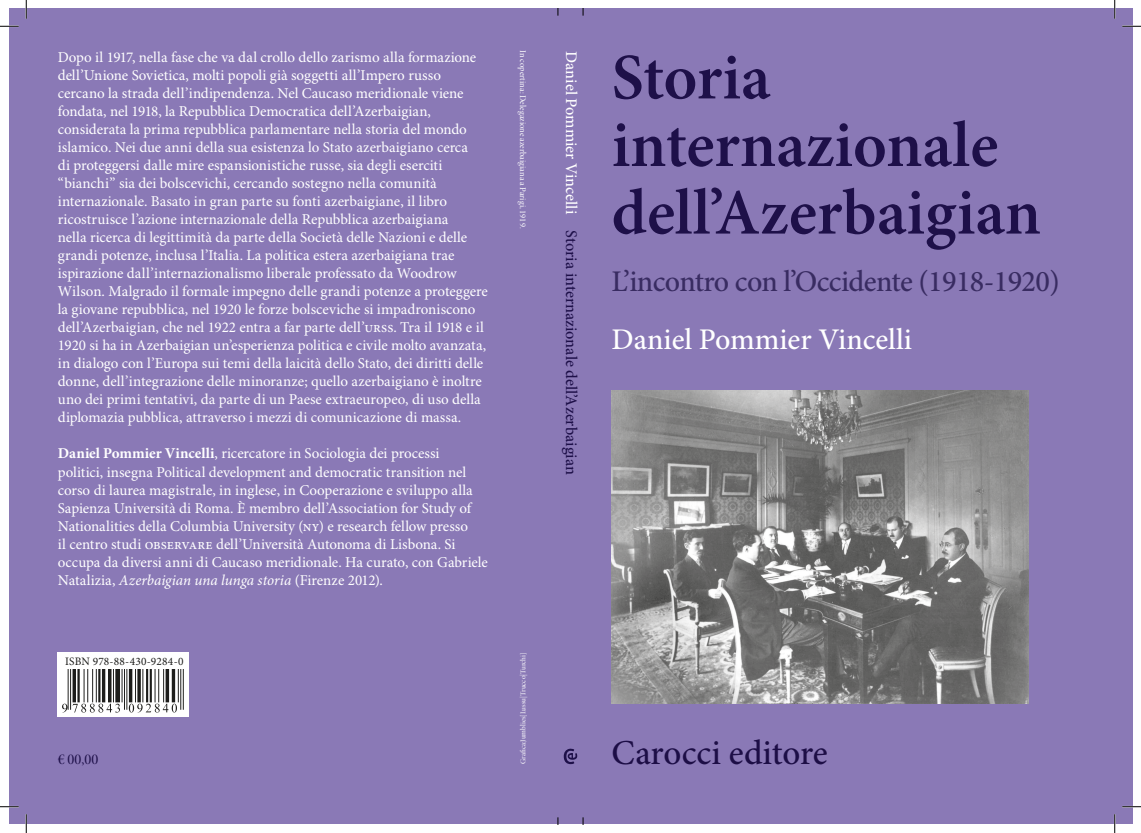
<style>
.page{position:relative;width:1141px;height:833px;background:#fff}
.page>*{position:absolute;margin:0;border:0;box-sizing:border-box;transform-origin:0 0}
.I_titolo{font:600 65px/67.5px "Minion Pro";color:#1e1049}
.t1{font:500 35px "Minion Pro";letter-spacing:-.005em;color:#1d0e46}
.I_sottotitolo{font:500 30px "Minion Pro";letter-spacing:-.02em;color:#392c62}
.I_Autore{font:500 30px "Minion Pro";color:#fff}
.Dorso_AUTORE-TITOLO{font:500 16.25px "Minion Pro";color:#1e1049}
.IV_testo_e_autore{font:15px/18px "Minion Pro";color:#fff}
.IV_testo_e_autore-2{font:15px "Minion Pro Medium Disp";color:#1e1049}
.IV_testo_e_autore-3{font:11.38px "Minion Pro";letter-spacing:.015em;color:#1d1d1b}
.t2{font:8.75px "Minion Pro Medium Disp";letter-spacing:.01em;color:#fff}
.t3{font:7.5px "Minion Pro Medium Disp";letter-spacing:.01em;color:#fff}
.s1{font-weight:700}
.s2{font-style:italic}
.s3{color:#fff}
</style>
<div class="page">
<div style="left:9px;top:9px;width:1123px;height:814px;background:#8a79b6"></div>
<svg style="left:563px;top:748px;width:14px;height:15px"></svg>
<div style="left:58px;top:651px;width:131px;height:65px;background:#fff"></div>
<img style="left:62px;top:669px;width:122px;height:44px">
<img style="left:611px;top:390px;width:417px;height:313px">
<svg style="left:0;top:25px;width:19px;height:2px"></svg>
<svg style="left:1122px;top:25px;width:18px;height:2px"></svg>
<svg style="left:0;top:806px;width:19px;height:1px"></svg>
<svg style="left:1122px;top:805px;width:18px;height:2px"></svg>
<svg style="left:25px;top:0;width:2px;height:19px"></svg>
<svg style="left:25px;top:814px;width:2px;height:18px"></svg>
<svg style="left:1113px;top:0;width:2px;height:19px"></svg>
<svg style="left:1113px;top:814px;width:2px;height:18px"></svg>
<p class="IV_testo_e_autore" style="left:58px;top:49px;width:431px">Dopo il 1917, nella fase che va dal crollo dello zarismo alla formazione dell’Unione Sovietica, molti popoli già soggetti all’Impero russo cercano la strada dell’indipendenza. Nel Caucaso meridionale viene fondata, nel 1918, la Repubblica Democratica dell’Azerbaigian, considerata la prima repubblica parlamentare nella storia del mondo islamico. Nei due anni della sua esistenza lo Stato azerbaigiano cerca<br>di proteggersi dalle mire espansionistiche russe, sia degli eserciti “bianchi” sia dei bolscevichi, cercando sostegno nella comunità internazionale. Basato in gran parte su fonti azerbaigiane, il libro ricostruisce l’azione internazionale della Repubblica azerbaigiana<br>nella ricerca di legittimità da parte della Società delle Nazioni e delle grandi potenze, inclusa l’Italia. La politica estera azerbaigiana trae ispirazione dall’internazionalismo liberale professato da Woodrow Wilson. Malgrado il formale impegno delle grandi potenze a proteggere la giovane repubblica, nel 1920 le forze bolsceviche si impadroniscono dell’Azerbaigian, che nel 1922 entra a far parte dell’urss. Tra il 1918 e il 1920 si ha in Azerbaigian un’esperienza politica e civile molto avanzata, in dialogo con l’Europa sui temi della laicità dello Stato, dei diritti delle donne, dell’integrazione delle minoranze; quello azerbaigiano è inoltre uno dei primi tentativi, da parte di un Paese extraeuropeo, di uso della diplomazia pubblica, attraverso i mezzi di comunicazione di massa.</p>
<p class="IV_testo_e_autore" style="left:58px;top:445px;width:431px"><span class="s1">Daniel Pommier Vincelli</span>, ricercatore in Sociologia dei processi politici, insegna Political development and democratic transition nel corso di laurea magistrale, in inglese, in Cooperazione e sviluppo alla Sapienza Università di Roma. È membro dell’Association for Study of Nationalities della Columbia University (ny) e research fellow presso<br>il centro studi observare dell’Università Autonoma di Lisbona. Si occupa da diversi anni di Caucaso meridionale. Ha curato, con Gabriele Natalizia, <span class="s2">Azerbaigian una lunga storia</span> (Firenze 2012).</p>
<p class="IV_testo_e_autore-3" style="left:65px;top:654px;width:120px">ISBN 978-88-430-9284-0</p>
<p class="IV_testo_e_autore-2" style="left:58px;top:750px;width:42px">€ 00,00</p>
<p class="t2" style="left:528px;top:50px;width:179px;rotate:90deg">In copertina: Delegazione azerbaigiana a Parigi, 1919.</p>
<p class="t3" style="left:518px;top:763px;width:113px;rotate:-90deg">Grafica:Jumblies[Lussu|Trucco|Turchi]</p>
<p class="Dorso_AUTORE-TITOLO" style="left:581px;top:51px;width:425px;rotate:90deg"><span class="s3">Daniel Pommier Vincelli</span> Storia internazionale dell’Azerbaigian</p>
<p class="I_titolo" style="left:611px;top:46px;width:431px">Storia internazionale dell’Azerbaigian</p>
<p class="I_sottotitolo" style="left:611px;top:263px;width:449px">L’incontro con l’Occidente (1918-1920)</p>
<p class="I_Autore" style="left:611px;top:321px;width:302px">Daniel Pommier Vincelli</p>
<p class="t1" style="left:611px;top:731px;width:217px">Carocci editore</p>
</div>
